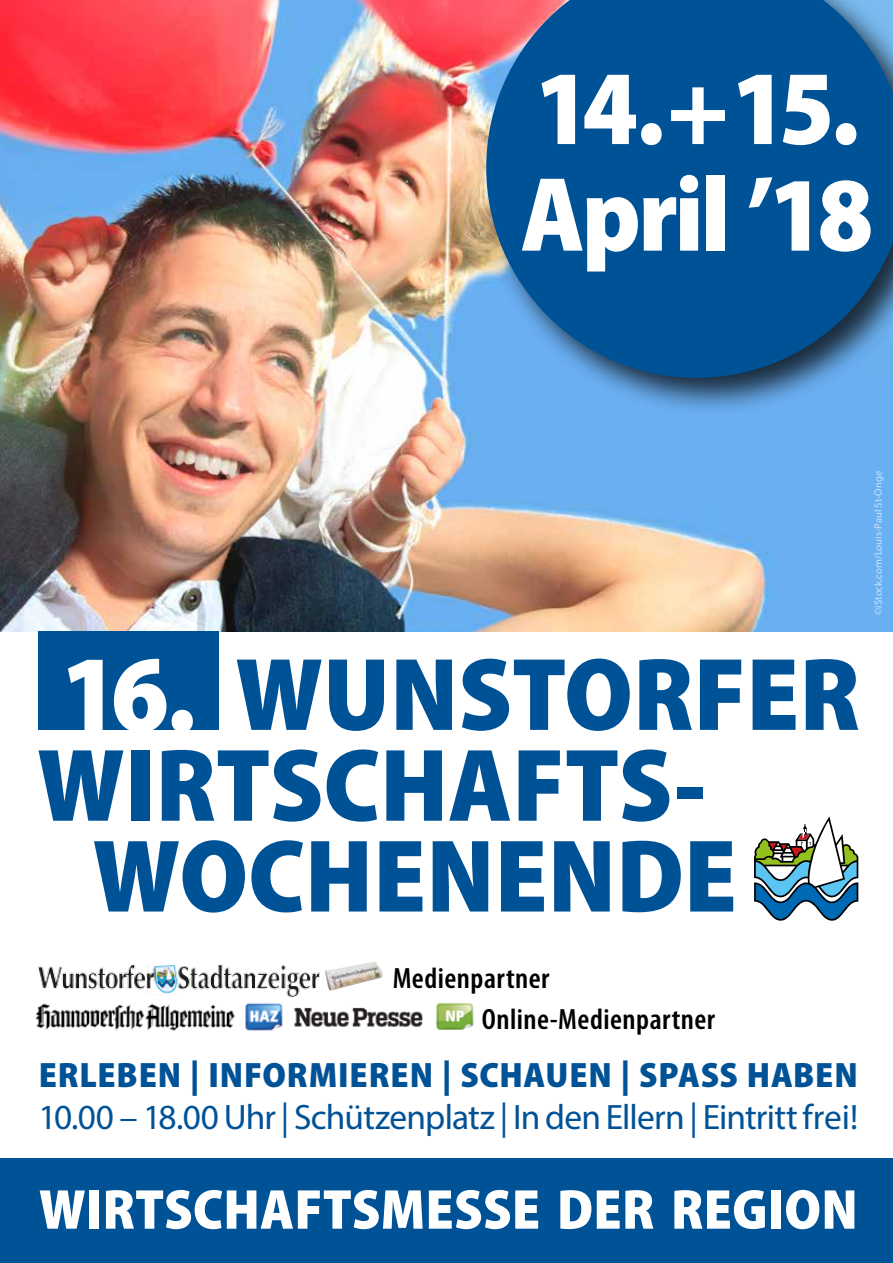
<style>
.page{position:relative;width:893px;height:1263px;background:#fff}
.page>*{position:absolute;margin:0;border:0;box-sizing:border-box;transform-origin:0 0}
.t1{font:900 semi-condensed 106.5px/106.5px "Myriad Pro";letter-spacing:-.03em;color:#fff}
.t2{font:900 semi-condensed 104.25px "Myriad Pro";color:#005297}
.t3{font:900 semi-condensed 56.7px "Myriad Pro";letter-spacing:.005em;color:#fff}
.t4{font:35.4px "Myriad Pro";letter-spacing:-.02em;color:#005297}
.t5{font:900 semi-condensed 35.4px "Myriad Pro";letter-spacing:.025em;color:#005297}
.t6{font:600 condensed 29.4px/40.5px "Myriad Pro";letter-spacing:.015em;color:#000}
.t7{font:10.65px "Myriad Pro";color:#fff}
.s1{font-size:110.25px;color:#fff}
</style>
<div class="page">
<img style="left:0;top:0;width:893px;height:631px">
<div style="left:0;top:1159px;width:893px;height:104px;background:#005297"></div>
<div style="left:38px;top:632px;width:181px;height:98px;background:#005297"></div>
<svg style="left:754px;top:816px;width:104px;height:105px"></svg>
<div style="left:478px;top:0;width:415px;height:417px;background:#000;opacity:.75"></div>
<svg style="left:486px;top:0;width:407px;height:378px;background:#115a9b"></svg>
<img style="left:294px;top:1002px;width:180px;height:28px">
<img style="left:37px;top:1003px;width:246px;height:28px">
<img style="left:38px;top:965px;width:282px;height:32px">
<img style="left:363px;top:961px;width:12px;height:3px">
<h1 class="t1" style="left:521px;top:56px;width:354px">14.+15.<br>April ’18</h1>
<p class="t7" style="left:872px;top:615px;width:145px;rotate:-90deg">©iStock.com/Louis-Paul St-Onge</p>
<h2 class="t2" style="left:61px;top:636px;width:800px"><span class="s1">16.</span> WUNSTORFER</h2>
<h2 class="t2" style="left:37px;top:727px;width:670px">WIRTSCHAFTS-</h2>
<h2 class="t2" style="left:93px;top:817px;width:646px">WOCHENENDE</h2>
<p class="t6" style="left:482px;top:959px;width:235px;text-indent:-89px">Medienpartner<br>Online-Medienpartner</p>
<p class="t5" style="left:39px;top:1055px;width:821px">ERLEBEN | INFORMIEREN | SCHAUEN | SPASS HABEN</p>
<p class="t4" style="left:38px;top:1095px;width:821px">10.00 – 18.00 Uhr | Schützenplatz | In den Ellern | Eintritt frei!</p>
<h3 class="t3" style="left:39px;top:1177px;width:820px">WIRTSCHAFTSMESSE DER REGION</h3>
</div>
